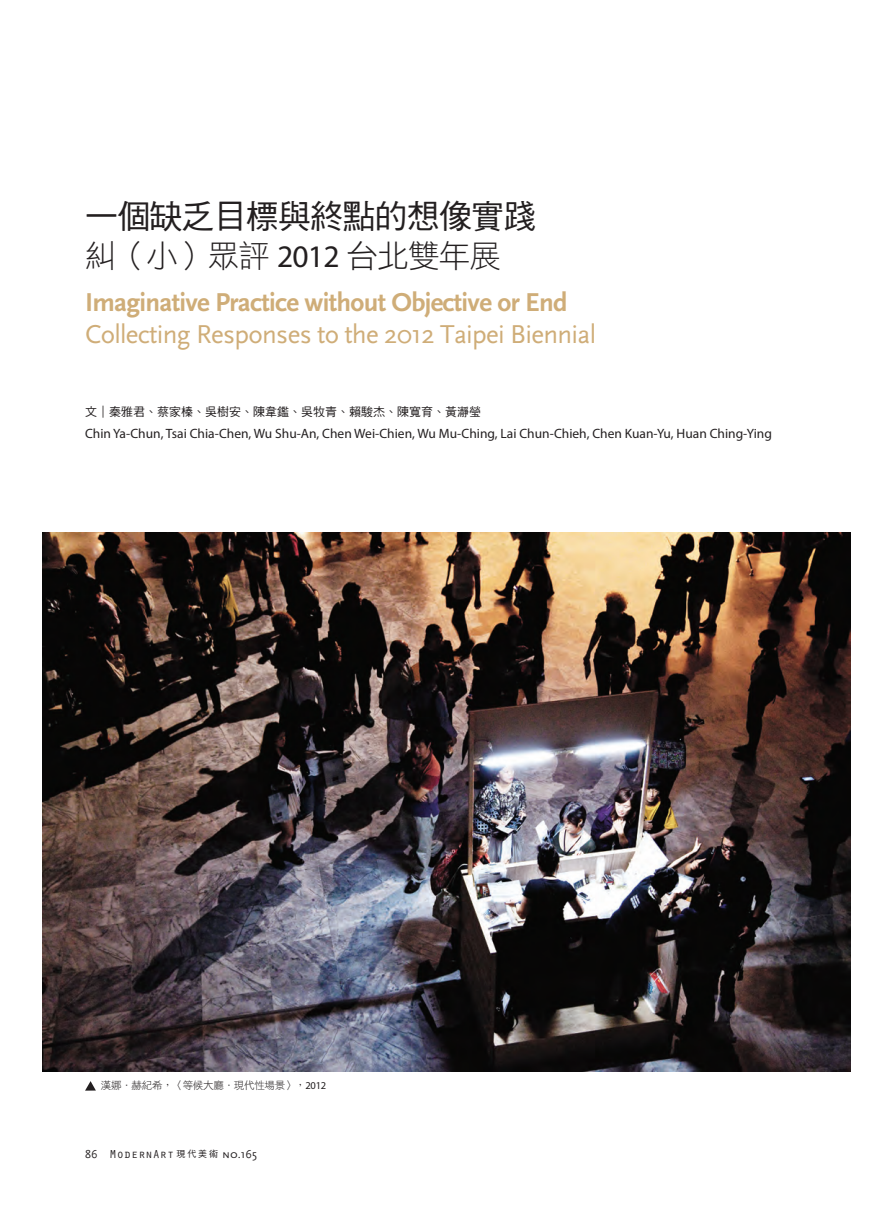
<style>
.page{position:relative;width:893px;height:1212px;background:#fff}
.page>*{position:absolute;margin:0;border:0;box-sizing:border-box;transform-origin:0 0}
.t1{font:33px "DF Hei Std W5";letter-spacing:-.025em;color:#231f20}
.t2{font:31.5px "DF Hei Std W3";letter-spacing:-.025em;color:#231f20}
.t3{font:27px/32.4px "Scala Sans";letter-spacing:-.025em;color:#cfad78}
.t4{font:13.5px "Myriad Pro";color:#231f20}
.t5{font:12px "DF Hei Std W5";color:#231f20}
.t6{font:12px "Orator Std";color:#231f20}
.t7{font:10.5px "DF Hei Std W3";letter-spacing:-.025em;color:#231f20}
.s1{font-family:"Myriad Pro"}
.s2{font-weight:700}
.s3{font-family:"ST Heiti TC";font-weight:500}
.s4{font-family:"Scala Sans"}
.s5{font-family:"DF Hei Std W5";font-size:9px}
.s6{font-family:"Scala Sans Caps"}
</style>
<div class="page">
<svg style="left:85px;top:1081px;width:11px;height:10px"></svg>
<img style="left:43px;top:533px;width:807px;height:538px">
<p class="t1" style="left:85px;top:199px;width:453px">一個缺乏目標與終點的想像實踐</p>
<p class="t2" style="left:85px;top:238px;width:417px">糾（小）眾評 <span class="s1">2012</span> 台北雙年展</p>
<p class="t3" style="left:85px;top:286px;width:513px"><span class="s2">Imaginative Practice without Objective or End<br></span>Collecting Responses to the 2012 Taipei Biennial</p>
<p class="t5" style="left:85px;top:406px;width:397px">文｜秦雅君、蔡家榛、吳樹安、陳韋鑑、吳牧青、賴駿杰、陳寬育、黃<span class="s3">瀞</span>瑩</p>
<p class="t4" style="left:85px;top:426px;width:688px">Chin Ya-Chun, Tsai Chia-Chen, Wu Shu-An, Chen Wei-Chien, Wu Mu-Ching, Lai Chun-Chieh, Chen Kuan-Yu, Huan Ching-Ying</p>
<p class="t7" style="left:101px;top:1080px;width:227px">漢娜．赫紀希，〈等候大廳．現代性場景〉，<span class="s1">2012</span></p>
<p class="t6" style="left:85px;top:1145px;width:173px"><span class="s4">86</span> ModernArt <span class="s5">現代美術</span> <span class="s6">no.165</span></p>
</div>
